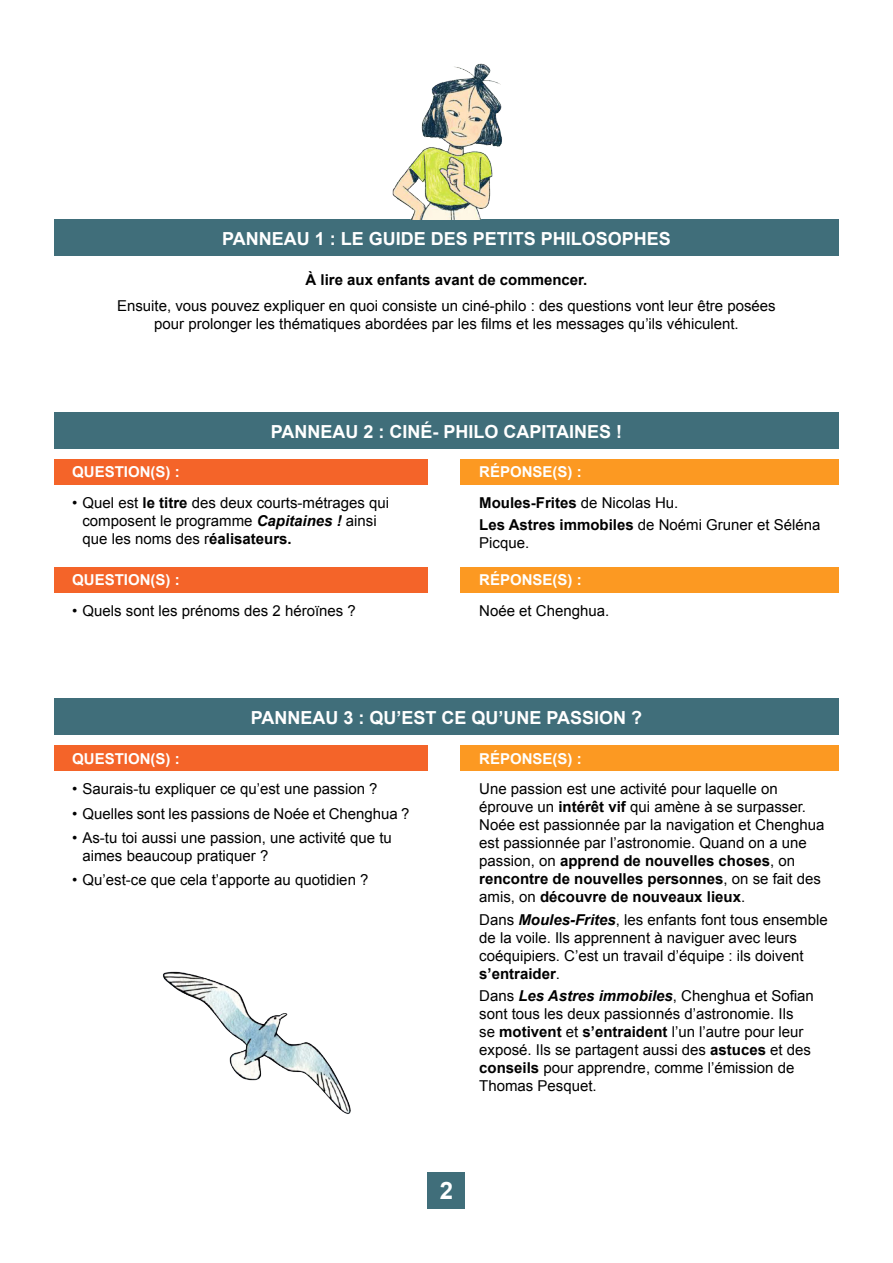
<style>
.page{position:relative;width:893px;height:1263px;background:#fff}
.page>*{position:absolute;margin:0;border:0;box-sizing:border-box;transform-origin:0 0}
.t1{font:700 24px "Arial";color:#fff}
.t2{font:700 18px "Arial";color:#fff}
.t3{font:15px/18px "Arial";color:#000}
.t4{font:700 15px/30.8px "Arial";color:#000}
.t5{font:700 15px "Arial";color:#fff}
.s1{font-weight:700}
.s2{font-weight:700;font-style:italic}
.s3{color:#fff}
.s4{font-weight:400}
</style>
<div class="page">
<div style="left:54px;top:459px;width:374px;height:26px;background:#f46429"></div>
<div style="left:54px;top:567px;width:374px;height:25px;background:#f46429"></div>
<div style="left:461px;top:459px;width:378px;height:26px;background:#fc9922"></div>
<div style="left:461px;top:567px;width:378px;height:25px;background:#fc9922"></div>
<div style="left:54px;top:412px;width:785px;height:37px;background:#406e7a"></div>
<div style="left:54px;top:745px;width:374px;height:26px;background:#f46429"></div>
<div style="left:461px;top:745px;width:378px;height:26px;background:#fc9922"></div>
<div style="left:54px;top:698px;width:785px;height:37px;background:#406e7a"></div>
<div style="left:54px;top:219px;width:785px;height:37px;background:#406e7a"></div>
<div style="left:428px;top:1172px;width:37px;height:37px;background:#406e7a"></div>
<img style="left:163px;top:971px;width:188px;height:143px">
<img style="left:392px;top:63px;width:110px;height:156px">
<p class="t2" style="left:222px;top:227px;width:25px">PANNEAU</p>
<p class="t2" style="left:315px;top:227px;width:67px">1 : LE GUIDE</p>
<p class="t2" style="left:431px;top:227px;width:13px">DES</p>
<p class="t2" style="left:473px;top:227px;width:23px">PETITS</p>
<p class="t2" style="left:541px;top:227px;width:25px">PHILOSO</p>
<p class="t2" style="left:622px;top:227px;width:25px">PHES</p>
<p class="t4" style="left:306px;top:264px;width:283px">À lire aux enfants avant de commencer.</p>
<p class="t3" style="left:117px;top:297px;width:660px;text-align:center">Ensuite, vous pouvez expliquer en quoi consiste un ciné-philo : des questions vont leur être posées pour prolonger les thématiques abordées par les films et les messages qu’ils véhiculent.</p>
<p class="t2" style="left:271px;top:420px;width:25px">PANNEAU</p>
<p class="t2" style="left:363px;top:420px;width:104px">2 : CINÉ- PHILO</p>
<p class="t2" style="left:503px;top:420px;width:49px">CAPITAINES</p>
<p class="t2" style="left:616px;top:420px;width:7px">!</p>
<p class="t5" style="left:72px;top:462px;width:109px">Question(s) :</p>
<p class="t3" style="left:82px;top:494px;width:308px;text-indent:-10px">• Quel est <span class="s1">le titre</span> des deux courts-métrages qui composent le programme <span class="s2">Capitaines !</span> ainsi que les noms des r<span class="s1">éalisateurs.</span></p>
<p class="t5" style="left:72px;top:570px;width:109px">Question(s) :</p>
<p class="t3" style="left:72px;top:602px;width:285px">• Quels sont les prénoms des 2 héroïnes ?</p>
<p class="t4" style="left:479px;top:457px;width:201px"><span class="s3">Réponse(s) :<br></span>Moules-Frites <span class="s4">de Nicolas Hu.</span></p>
<p class="t3" style="left:479px;top:516px;width:343px"><span class="s1">Les Astres immobiles</span> de Noémi Gruner et Séléna<br>Picque.</p>
<p class="t5" style="left:479px;top:570px;width:104px">Réponse(s) :</p>
<p class="t3" style="left:479px;top:602px;width:132px">Noée et Chenghua.</p>
<p class="t2" style="left:251px;top:706px;width:25px">PANNEAU</p>
<p class="t2" style="left:343px;top:706px;width:71px">3 : QU’EST</p>
<p class="t2" style="left:441px;top:706px;width:75px">CE QU’UNE</p>
<p class="t2" style="left:546px;top:706px;width:23px">PASSION</p>
<p class="t2" style="left:631px;top:706px;width:12px">?</p>
<p class="t5" style="left:72px;top:748px;width:109px">Question(s) :</p>
<p class="t3" style="left:72px;top:780px;width:307px">• Saurais-tu expliquer ce qu’est une passion ?</p>
<p class="t3" style="left:72px;top:805px;width:339px">• Quelles sont les passions de Noée et Chenghua ?</p>
<p class="t3" style="left:82px;top:829px;width:311px;text-indent:-10px">• As-tu toi aussi une passion, une activité que tu aimes beaucoup pratiquer ?</p>
<p class="t3" style="left:72px;top:871px;width:298px">• Qu’est-ce que cela t’apporte au quotidien ?</p>
<p class="t5" style="left:479px;top:748px;width:104px">Réponse(s) :</p>
<p class="t3" style="left:479px;top:780px;width:347px">Une passion est une activité pour laquelle on éprouve un <span class="s1">intérêt vif</span> qui amène à se surpasser.<br>Noée est passionnée par la navigation et Chenghua est passionnée par l’astronomie. Quand on a une passion, on <span class="s1">apprend de nouvelles choses</span>, on <span class="s1">rencontre de nouvelles personnes</span>, on se fait des amis, on <span class="s1">découvre de nouveaux lieux</span>.</p>
<p class="t3" style="left:479px;top:910px;width:350px">Dans <span class="s2">Moules-Frites</span>, les enfants font tous ensemble de la voile. Ils apprennent à naviguer avec leurs coéquipiers. C’est un travail d’équipe : ils doivent <span class="s1">s’entraider</span>.</p>
<p class="t3" style="left:479px;top:987px;width:336px">Dans <span class="s2">Les Astres immobiles</span>, Chenghua et Sofian sont tous les deux passionnés d’astronomie. Ils<br>se <span class="s1">motivent</span> et <span class="s1">s’entraident</span> l’un l’autre pour leur exposé. Ils se partagent aussi des <span class="s1">astuces</span> et des <span class="s1">conseils</span> pour apprendre, comme l’émission de Thomas Pesquet.</p>
<h1 class="t1" style="left:440px;top:1175px;width:15px">2</h1>
</div>
